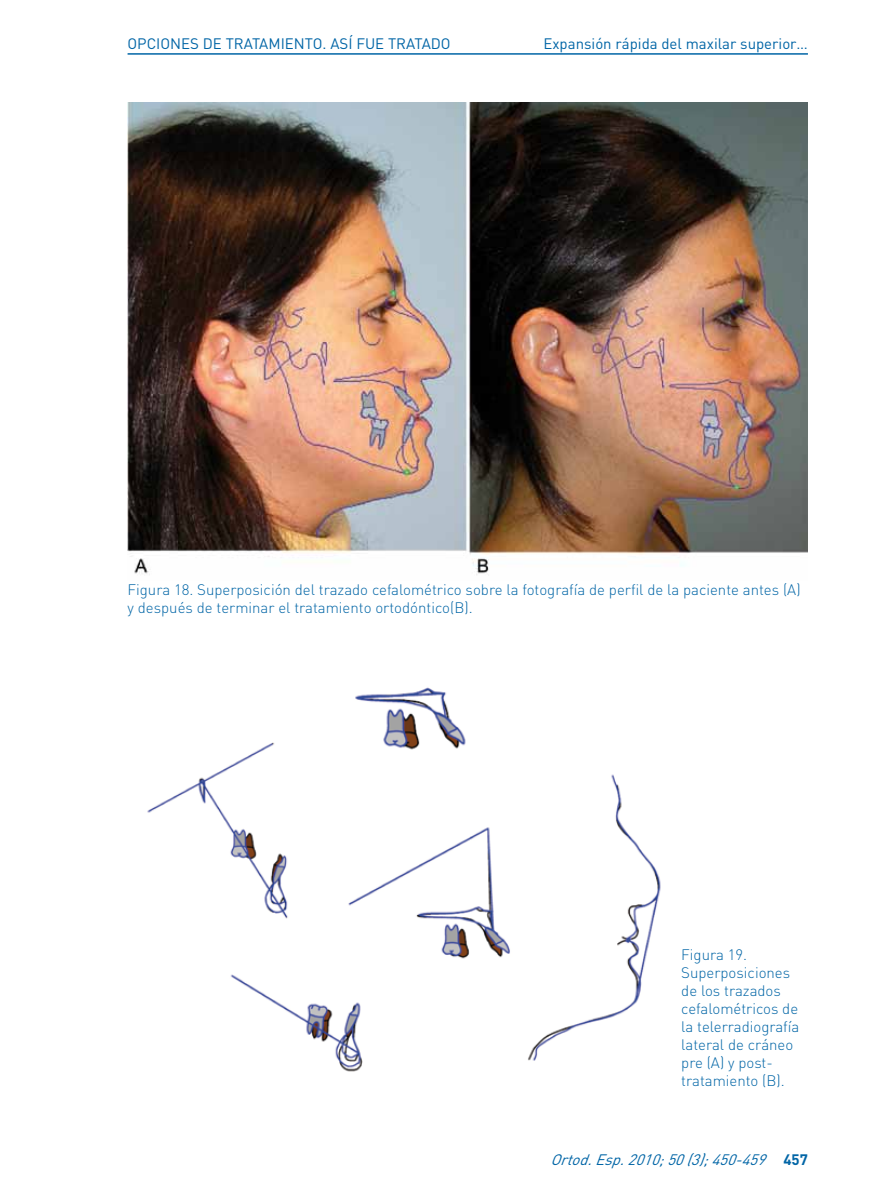
<style>
.page{position:relative;width:893px;height:1191px;background:#fff}
.page>*{position:absolute;margin:0;border:0;box-sizing:border-box;transform-origin:0 0}
.t1{font:300 15px/18px "DIN";color:#0065a6}
.t2{font:15px "DIN";color:#0065a6}
.t3{font:italic 15px "DIN";color:#0065a6}
.s1{font-weight:700;font-style:normal}
</style>
<div class="page">
<hr style="left:128px;top:53px;width:680px;height:2px;background:#0065a6">
<img style="left:128px;top:102px;width:680px;height:473px">
<img style="left:147px;top:687px;width:514px;height:385px">
<p class="t2" style="left:128px;top:35px;width:325px">OPCIONES DE TRATAMIENTO. ASÍ FUE TRATADO</p>
<p class="t2" style="left:543px;top:35px;width:266px">Expansión rápida del maxilar superior…</p>
<p class="t1" style="left:128px;top:580px;width:674px">Figura 18. Superposición del trazado cefalométrico sobre la fotografía de perfil de la paciente antes (A) y después de terminar el tratamiento ortodóntico(B).</p>
<p class="t1" style="left:681px;top:945px;width:120px">Figura 19.<br>Superposiciones de los trazados cefalométricos de la telerradiografía lateral de cráneo pre (A) y post&shy;tratamiento (B).</p>
<p class="t3" style="left:550px;top:1150px;width:259px">Ortod.Esp.2010;50(3);450-459 <span class="s1">4 5 7</span></p>
</div>
